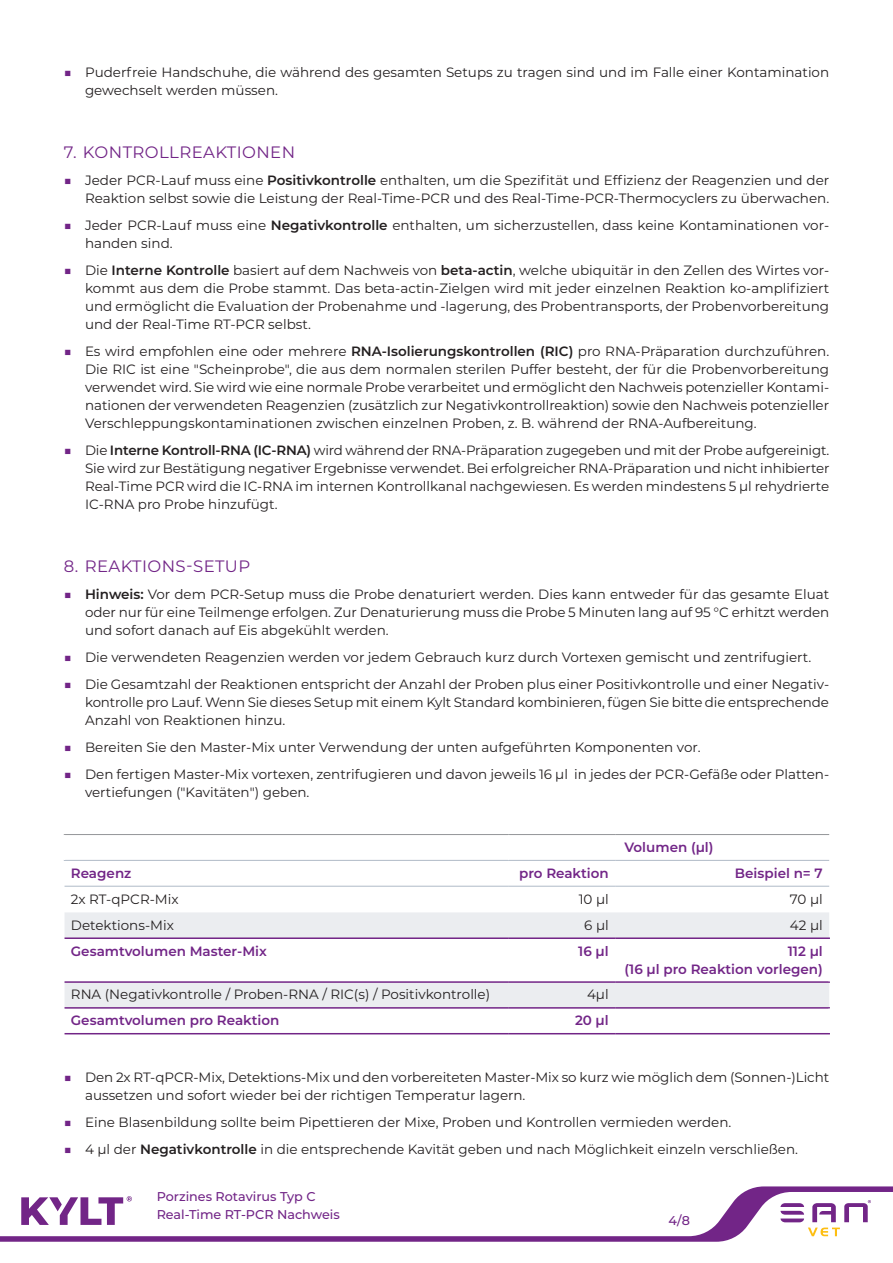
<style>
.page{position:relative;width:893px;height:1263px;background:#fff}
.page>*{position:absolute;margin:0;border:0;box-sizing:border-box;transform-origin:0 0}
.t1{font:16.5px "Montserrat";letter-spacing:.025em;color:#722587}
.t2{font:13.5px/18px "Montserrat";color:#231f20;text-align:justify}
.t3{font:600 13.5px/18px "Montserrat";color:#722587;text-align:right}
.t4{font:500 12.75px/18px "Montserrat";color:#722587}
.s1{color:#722587}
.s2{font-weight:600}
</style>
<div class="page">
<svg style="left:0;top:1186px;width:893px;height:56px"></svg>
<svg style="left:65px;top:912px;width:764px;height:95px;fill:#ebedf0"></svg>
<hr style="left:614px;top:939px;width:2px;height:42px;background:#fff">
<hr style="left:508px;top:939px;width:2px;height:42px;background:#fff">
<hr style="left:65px;top:1007px;width:444px;height:2px;background:#722587">
<hr style="left:509px;top:1007px;width:106px;height:2px;background:#722587">
<hr style="left:615px;top:1007px;width:215px;height:2px;background:#722587">
<hr style="left:65px;top:1033px;width:444px;height:1px;background:#722587">
<hr style="left:509px;top:1033px;width:106px;height:1px;background:#722587">
<hr style="left:615px;top:1033px;width:215px;height:1px;background:#722587">
<hr style="left:65px;top:937px;width:444px;height:2px;background:#722587">
<hr style="left:509px;top:937px;width:106px;height:2px;background:#722587">
<hr style="left:615px;top:937px;width:215px;height:2px;background:#722587">
<hr style="left:65px;top:981px;width:444px;height:2px;background:#722587">
<hr style="left:509px;top:981px;width:106px;height:2px;background:#722587">
<hr style="left:615px;top:981px;width:215px;height:2px;background:#722587">
<hr style="left:828px;top:939px;width:2px;height:42px;background:#fff">
<hr style="left:64px;top:860px;width:445px;height:1px;background:#b0bac7">
<hr style="left:64px;top:834px;width:445px;height:1px;background:#939598">
<hr style="left:65px;top:886px;width:444px;height:1px;background:#b0bac7">
<hr style="left:509px;top:886px;width:106px;height:1px;background:#b0bac7">
<hr style="left:615px;top:886px;width:214px;height:1px;background:#b0bac7">
<hr style="left:509px;top:834px;width:106px;height:1px;background:#939598">
<hr style="left:615px;top:834px;width:214px;height:1px;background:#939598">
<hr style="left:509px;top:860px;width:106px;height:1px;background:#b0bac7">
<hr style="left:615px;top:860px;width:214px;height:1px;background:#b0bac7">
<svg style="left:21px;top:1196px;width:111px;height:29px"></svg>
<svg style="left:780px;top:1200px;width:91px;height:36px"></svg>
<p class="t2" style="left:85px;top:63px;width:746px;text-indent:-21px"><span class="s1">■</span> Puderfreie Handschuhe, die während des gesamten Setups zu tragen sind und im Falle einer Kontamination gewechselt werden müssen.</p>
<p class="t1" style="left:64px;top:141px;width:233px">7. KONTROLLREAKTIONEN</p>
<p class="t2" style="left:64px;top:171px;width:767px;text-align:right"><span class="s1">■</span> Jeder PCR-Lauf muss eine <span class="s2">Positivkontrolle</span> enthalten, um die Spezifität und Effizienz der Reagenzien und der<br>Reaktion selbst sowie die Leistung der Real-Time-PCR und des Real-Time-PCR-Thermocyclers zu überwachen.</p>
<p class="t2" style="left:85px;top:216px;width:746px;text-indent:-21px"><span class="s1">■</span> Jeder PCR-Lauf muss eine <span class="s2">Negativkontrolle</span> enthalten, um sicherzustellen, dass keine Kontaminationen vor&shy;handen sind.</p>
<p class="t2" style="left:85px;top:261px;width:746px;text-indent:-21px"><span class="s1">■</span> Die <span class="s2">Interne Kontrolle</span> basiert auf dem Nachweis von <span class="s2">beta-actin</span>, welche ubiquitär in den Zellen des Wirtes vor&shy;kommt aus dem die Probe stammt. Das beta-actin-Zielgen wird mit jeder einzelnen Reaktion ko-amplifiziert und ermöglicht die Evaluation der Probenahme und -lagerung, des Probentransports, der Probenvorbereitung und der Real-Time RT-PCR selbst.</p>
<p class="t2" style="left:85px;top:342px;width:746px;text-indent:-21px"><span class="s1">■</span> Es wird empfohlen eine oder mehrere <span class="s2">RNA-Isolierungskontrollen (RIC)</span> pro RNA-Präparation durchzuführen.<br>Die RIC ist eine "Scheinprobe", die aus dem normalen sterilen Puffer besteht, der für die Probenvorbereitung verwendet wird. Sie wird wie eine normale Probe verarbeitet und ermöglicht den Nachweis potenzieller Kontami&shy;nationen der verwendeten Reagenzien (zusätzlich zur Negativkontrollreaktion) sowie den Nachweis potenzieller Verschleppungskontaminationen zwischen einzelnen Proben, z. B. während der RNA-Aufbereitung.</p>
<p class="t2" style="left:85px;top:441px;width:746px;text-indent:-21px"><span class="s1">■</span> Die <span class="s2">Interne Kontroll-RNA (IC-RNA)</span> wird während der RNA-Präparation zugegeben und mit der Probe aufgereinigt.<br>Sie wird zur Bestätigung negativer Ergebnisse verwendet. Bei erfolgreicher RNA-Präparation und nicht inhibierter Real-Time PCR wird die IC-RNA im internen Kontrollkanal nachgewiesen. Es werden mindestens 5 μl rehydrierte IC-RNA pro Probe hinzufügt.</p>
<p class="t1" style="left:64px;top:555px;width:188px">8. REAKTIONS-SETUP</p>
<p class="t2" style="left:85px;top:585px;width:746px;text-indent:-21px"><span class="s1">■</span> <span class="s2">Hinweis:</span> Vor dem PCR-Setup muss die Probe denaturiert werden. Dies kann entweder für das gesamte Eluat oder nur für eine Teilmenge erfolgen. Zur Denaturierung muss die Probe 5 Minuten lang auf 95 °C erhitzt werden und sofort danach auf Eis abgekühlt werden.</p>
<p class="t2" style="left:64px;top:648px;width:749px"><span class="s1">■</span> Die verwendeten Reagenzien werden vor jedem Gebrauch kurz durch Vortexen gemischt und zentrifugiert.</p>
<p class="t2" style="left:85px;top:675px;width:746px;text-indent:-21px"><span class="s1">■</span> Die Gesamtzahl der Reaktionen entspricht der Anzahl der Proben plus einer Positivkontrolle und einer Negativ&shy;kontrolle pro Lauf. Wenn Sie dieses Setup mit einem Kylt Standard kombinieren, fügen Sie bitte die entsprechende Anzahl von Reaktionen hinzu.</p>
<p class="t2" style="left:64px;top:738px;width:638px"><span class="s1">■</span> Bereiten Sie den Master-Mix unter Verwendung der unten aufgeführten Komponenten vor.</p>
<p class="t2" style="left:85px;top:765px;width:746px;text-indent:-21px"><span class="s1">■</span> Den fertigen Master-Mix vortexen, zentrifugieren und davon jeweils 16 μl in jedes der PCR-Gefäße oder Platten&shy;vertiefungen ("Kavitäten") geben.</p>
<p class="t3" style="left:624px;top:837px;width:91px">Volumen (µl)</p>
<p class="t3" style="left:71px;top:863px;width:62px">Reagenz</p>
<p class="t3" style="left:519px;top:863px;width:91px">pro Reaktion</p>
<p class="t3" style="left:735px;top:863px;width:89px">Beispiel n= 7</p>
<p class="t2" style="left:71px;top:890px;width:109px">2x RT-qPCR-Mix</p>
<p class="t2" style="left:579px;top:890px;width:32px">10 µl</p>
<p class="t2" style="left:790px;top:890px;width:34px">70 µl</p>
<p class="t2" style="left:71px;top:915px;width:105px">Detektions-Mix</p>
<p class="t2" style="left:584px;top:915px;width:26px">6 µl</p>
<p class="t2" style="left:790px;top:915px;width:34px">42 µl</p>
<p class="t3" style="left:71px;top:941px;width:198px">Gesamtvolumen Master-Mix</p>
<p class="t3" style="left:578px;top:941px;width:32px">16 µl</p>
<p class="t3" style="left:624px;top:941px;width:200px">112 µl<br>(16 µl pro Reaktion vorlegen)</p>
<p class="t2" style="left:71px;top:985px;width:421px">RNA (Negativkontrolle / Proben-RNA / RIC(s) / Positivkontrolle)</p>
<p class="t2" style="left:587px;top:985px;width:23px">4µl</p>
<p class="t3" style="left:71px;top:1011px;width:210px">Gesamtvolumen pro Reaktion</p>
<p class="t3" style="left:575px;top:1011px;width:35px">20 µl</p>
<p class="t2" style="left:85px;top:1067px;width:746px;text-indent:-21px"><span class="s1">■</span> Den 2x RT-qPCR-Mix, Detektions-Mix und den vorbereiteten Master-Mix so kurz wie möglich dem (Sonnen-)Licht aussetzen und sofort wieder bei der richtigen Temperatur lagern.</p>
<p class="t2" style="left:64px;top:1112px;width:669px"><span class="s1">■</span> Eine Blasenbildung sollte beim Pipettieren der Mixe, Proben und Kontrollen vermieden werden.</p>
<p class="t2" style="left:64px;top:1139px;width:736px"><span class="s1">■</span> 4 μl der <span class="s2">Negativkontrolle</span> in die entsprechende Kavität geben und nach Möglichkeit einzeln verschließen.</p>
<p class="t4" style="left:157px;top:1187px;width:185px">Porzines Rotavirus Typ C<br>Real-Time RT-PCR Nachweis</p>
<p class="t4" style="left:668px;top:1211px;width:23px">4/8</p>
</div>
